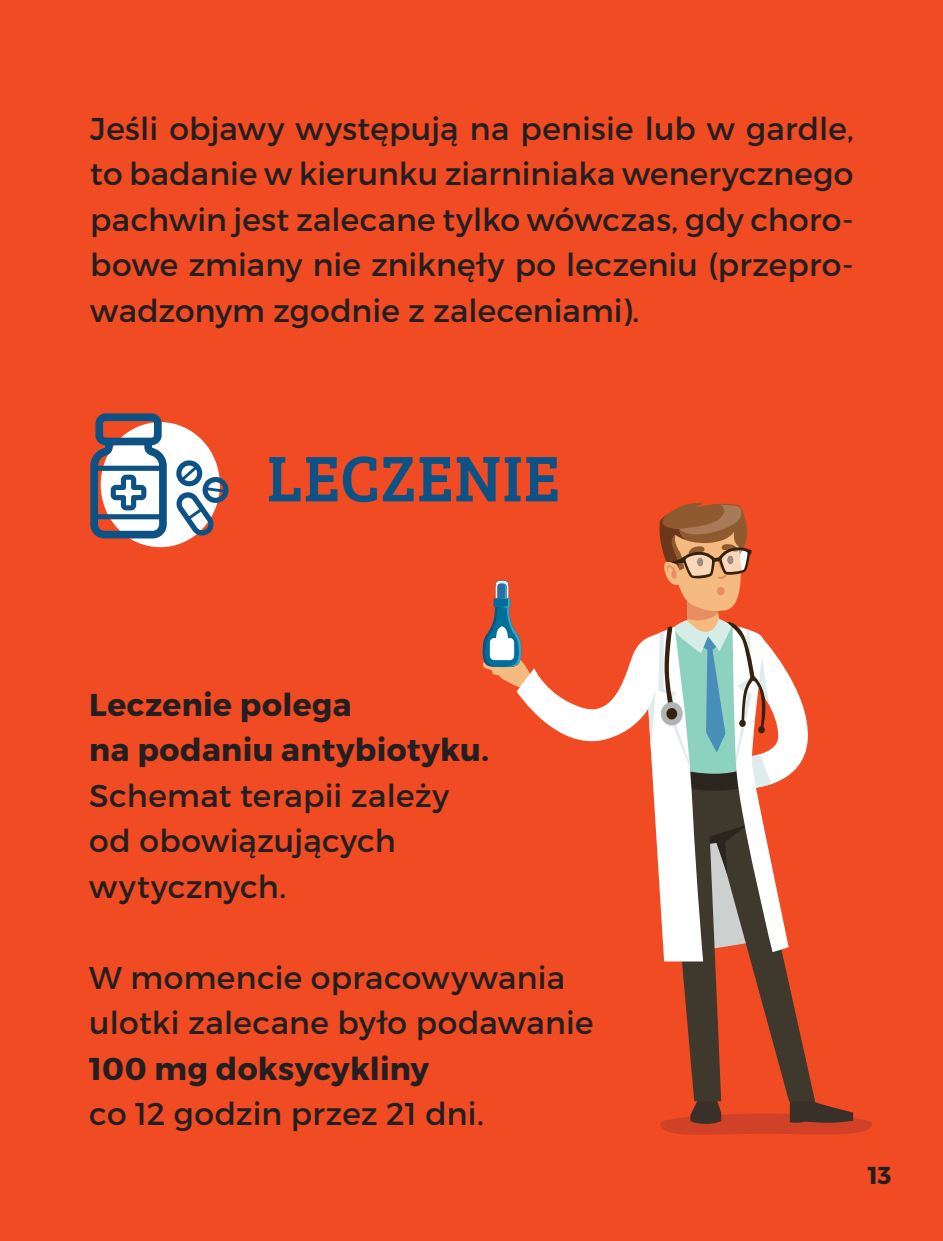
<style>
.page{position:relative;width:943px;height:1241px;background:#fff}
.page>*{position:absolute;margin:0;border:0;box-sizing:border-box;transform-origin:0 0}
.t1{font:66.5px "Bree Serif";letter-spacing:.01em;color:#0c5284}
.t2{font:31.5px/45.5px "Montserrat";letter-spacing:.005em;color:#231f20}
.t3{font:700 31.5px/45.5px "Montserrat";letter-spacing:.01em;color:#231f20}
.t4{font:700 24.5px "Montserrat";color:#231f20}
</style>
<div class="page">
<div style="left:0;top:0;width:943px;height:1240px;background:#f04b22"></div>
<svg style="left:660px;top:1101px;width:212px;height:34px"></svg>
<svg style="left:667px;top:961px;width:148px;height:140px"></svg>
<svg style="left:482px;top:502px;width:326px;height:459px"></svg>
<svg style="left:665px;top:707px;width:12px;height:13px"></svg>
<div style="left:739px;top:719px;width:6px;height:7px;background:#35210e;border-radius:50%"></div>
<div style="left:758px;top:726px;width:6px;height:7px;background:#35210e;border-radius:50%"></div>
<div style="left:717px;top:586px;width:7px;height:9px;background:#e78f62;border-radius:50%"></div>
<div style="left:101px;top:422px;width:119px;height:125px;background:#fff;border-radius:50%"></div>
<svg style="left:90px;top:413px;width:77px;height:125px"></svg>
<svg style="left:176px;top:459px;width:53px;height:78px"></svg>
<p class="t2" style="left:90px;top:106px;width:765px;text-align:justify">Jeśli objawy występują na penisie lub w gardle, to badanie w kierunku ziarniniaka wenerycznego pachwin jest zalecane tylko wówczas, gdy choro&shy;bowe zmiany nie zniknęły po leczeniu (przepro&shy;wadzonym zgodnie z zaleceniami).</p>
<h1 class="t1" style="left:267px;top:429px;width:295px">LECZENIE</h1>
<p class="t3" style="left:89px;top:682px;width:401px">Leczenie polega<br>na podaniu antybiotyku.</p>
<p class="t2" style="left:89px;top:772px;width:361px">Schemat terapii zależy od obowiązujących wytycznych.</p>
<p class="t2" style="left:89px;top:954px;width:506px">W momencie opracowywania ulotki zalecane było podawanie</p>
<p class="t3" style="left:89px;top:1046px;width:341px">100 mg doksycykliny</p>
<p class="t2" style="left:89px;top:1090px;width:396px">co 12 godzin przez 21 dni.</p>
<p class="t4" style="left:867px;top:1159px;width:25px">13</p>
</div>
